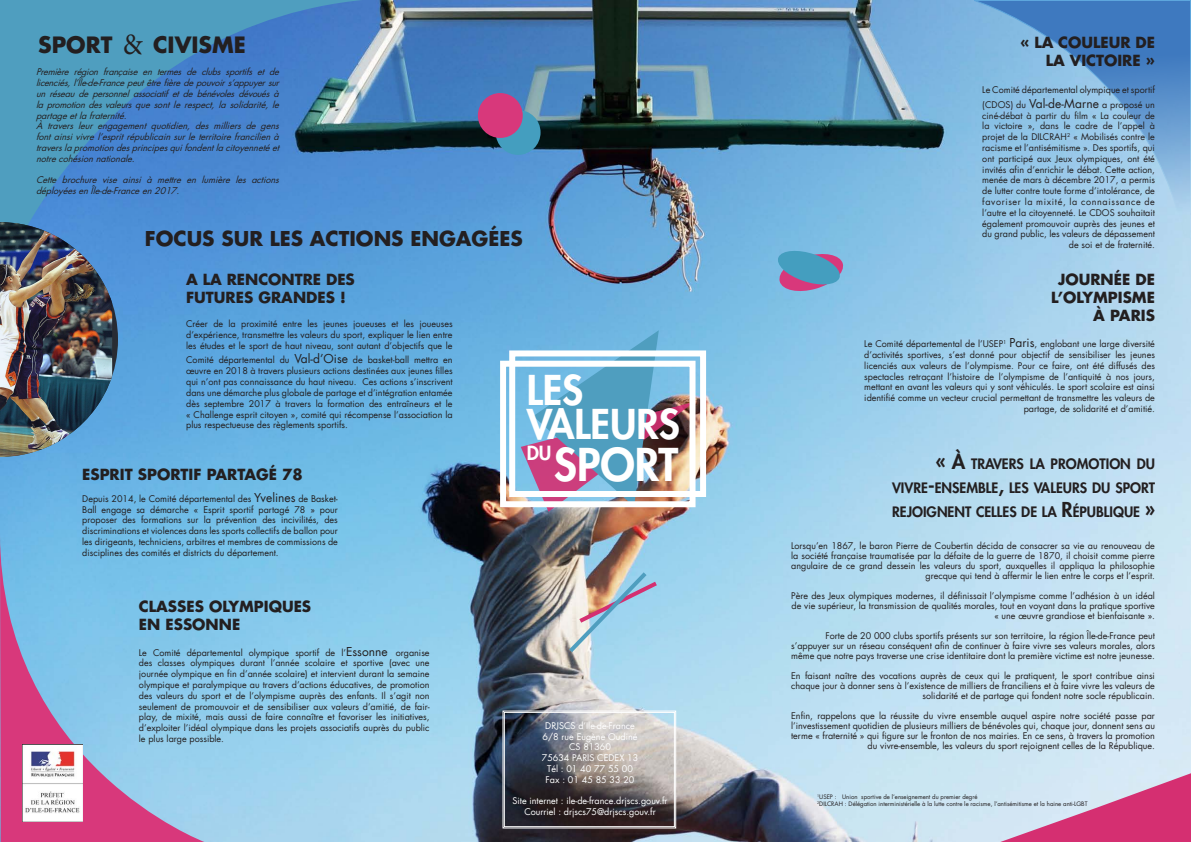
<style>
.page{position:relative;width:1191px;height:842px;background:#fff}
.page>*{position:absolute;margin:0;border:0;box-sizing:border-box;transform-origin:0 0}
.t1{font:800 44px "Futura Std";color:#fff}
.t2{font:800 40px "Futura Std";color:#fff}
.t3{font:30px "Minion Pro";color:#231f20;scale:.93 1}
.t4{font:700 22px "Futura LT";color:#231f20}
.t5{font:700 20px "Futura LT";color:#231f20}
.t6{font:800 19px "Futura Std";color:#fff}
.t7{font:700 15px/18px "Futura LT";color:#231f20}
.t8{font:800 14px/24px "Futura Std";color:#231f20}
.t9{font:9px/10.8px "Futura LT";color:#231f20;text-align:justify}
.t10{font:italic 9px/10.8px "Futura Std";color:#231f20;text-align:justify}
.t11{font:9px "Futura LT";color:#fff}
.t12{font:6px "Futura LT";color:#231f20}
.s1{font-size:12px}
.s2{font-size:20px}
</style>
<div class="page">
<img style="left:0;top:0;width:1191px;height:842px">
<svg style="left:0;top:0;width:409px;height:283px;background:#4d8ec6"></svg>
<svg style="left:0;top:533px;width:204px;height:309px;background:#95a7d2"></svg>
<svg style="left:973px;top:0;width:218px;height:310px;background:#88b9e0"></svg>
<svg style="left:502px;top:711px;width:174px;height:117px;background:#6e6b6f"></svg>
<div style="left:504px;top:712px;width:171px;height:115px;border:1px solid #fff"></div>
<svg style="left:112px;top:222px;width:6px;height:235px"></svg>
<img style="left:0;top:222px;width:112px;height:235px">
<svg style="left:521px;top:330px;width:173px;height:182px;background:#7392b1"></svg>
<div style="left:509px;top:350px;width:197px;height:147px;border:6px solid #fff"></div>
<div style="left:500px;top:361px;width:195px;height:146px;border:6px solid #fff"></div>
<svg style="left:775px;top:249px;width:70px;height:45px;background:#7595be"></svg>
<div style="left:495px;top:110px;width:45px;height:45px;background:#449ebf;border-radius:50%"></div>
<div style="left:478px;top:93px;width:45px;height:45px;background:#d8387b;border-radius:50%"></div>
<svg style="left:565px;top:568px;width:96px;height:88px;background:#b0c3ce"></svg>
<svg style="left:1000px;top:773px;width:191px;height:69px;background:#d48cb3"></svg>
<img style="left:22px;top:745px;width:60px;height:76px">
<p class="t4" style="left:38px;top:30px;width:76px">SPORT</p>
<p class="t3" style="left:123px;top:24px;width:23px">&amp;</p>
<p class="t4" style="left:153px;top:30px;width:94px">CIVISME</p>
<p class="t10" style="left:36px;top:67px;width:247px">Première région française en termes de clubs sportifs et de licenciés,l’Île-de-Francepeutêtrefièredepouvoirs’appuyersur un réseau de personnel associatif et de bénévoles dévoués à lapromotiondesvaleursque sont le respect, la solidarité, le partageetlafraternité.</p>
<p class="t10" style="left:36px;top:121px;width:247px">À travers leur engagement quotidien, des milliers de gens fontainsivivrel’espritrépublicainsurleterritoirefrancilienà traverslapromotiondesprincipesquifondentlacitoyennetéet notrecohésionnationale.</p>
<p class="t10" style="left:36px;top:175px;width:247px">Cette brochure vise ainsi à mettre en lumière les actions déployéesenÎle-de-Franceen2017.</p>
<p class="t5" style="left:145px;top:225px;width:379px">FOCUS SUR LES ACTIONS ENGAGÉES</p>
<p class="t7" style="left:186px;top:270px;width:170px">A LA RENCONTRE DES<br>FUTURES GRANDES !</p>
<p class="t9" style="left:186px;top:319px;width:268px">Créer de la proximité entre les jeunes joueuses et les joueuses d’expérience, transmettre les valeurs du sport, expliquer le lien entre les études et le sport de haut niveau, sont autant d’objectifs que le</p>
<p class="t9" style="left:186px;top:355px;width:268px">Comité départemental du <span class="s1">Val-d’Oise</span> de basket-ball mettra en œuvre en 2018 à travers plusieurs actions destinées aux jeunes filles qui n’ont pas connaissance du haut niveau. Ces actions s’inscrivent dans une démarche plus globale de partage et d’intégration entamée dès septembre 2017 à travers la formation des entraîneurs et le « Challenge esprit citoyen », comité qui récompense l’association la plus respectueuse des règlements sportifs.</p>
<p class="t7" style="left:82px;top:465px;width:222px">ESPRIT SPORTIF PARTAGÉ 78</p>
<p class="t9" style="left:82px;top:493px;width:257px">Depuis 2014, le Comité départemental des <span class="s1">Yvelines</span> de Basket-Ball engage sa démarche « Esprit sportif partagé 78 » pour proposer des formations sur la prévention des incivilités, des discriminations et violences dans les sports collectifs de ballon pour les dirigeants, techniciens, arbitres et membres de commissions de disciplines des comités et districts du département.</p>
<p class="t7" style="left:139px;top:597px;width:174px">CLASSES OLYMPIQUES<br>EN ESSONNE</p>
<p class="t9" style="left:139px;top:647px;width:292px">Le Comité départemental olympique sportif de l’<span class="s1">Essonne</span> organise des classes olympiques durant l’année scolaire et sportive (avec une journée olympique en fin d’année scolaire) et intervient durant la semaine olympique et paralympique au travers d’actions éducatives, de promotion des valeurs du sport et de l’olympisme auprès des enfants. Il s’agit non seulement de promouvoir et de sensibiliser aux valeurs d’amitié, de fair&shy;play, de mixité, mais aussi de faire connaître et favoriser les initiatives, d’exploiter l’idéal olympique dans les projets associatifs auprès du public le plus large possible.</p>
<p class="t2" style="left:526px;top:365px;width:58px">LES</p>
<p class="t2" style="left:526px;top:399px;width:155px">VALEURS</p>
<p class="t6" style="left:526px;top:441px;width:26px">DU</p>
<p class="t1" style="left:554px;top:437px;width:126px">SPORT</p>
<p class="t11" style="left:545px;top:720px;width:91px">DRJSCS d’Ile-de-France</p>
<p class="t11" style="left:542px;top:730px;width:96px">6/8 rue Eugène Oudiné</p>
<p class="t11" style="left:569px;top:741px;width:43px">CS 81360</p>
<p class="t11" style="left:542px;top:752px;width:98px">75634 PARIS CEDEX 13</p>
<p class="t11" style="left:547px;top:763px;width:87px">Tél : 01 40 77 55 00</p>
<p class="t11" style="left:545px;top:774px;width:90px">Fax : 01 45 85 33 20</p>
<p class="t11" style="left:512px;top:795px;width:157px">Site internet : ile-de-france.drjscs.gouv.fr</p>
<p class="t11" style="left:524px;top:806px;width:133px">Courriel : drjscs75@drjscs.gouv.fr</p>
<p class="t7" style="left:1020px;top:34px;width:136px;text-align:right">« LA COULEUR DE<br>LA VICTOIRE »</p>
<p class="t9" style="left:982px;top:83px;width:174px;line-height:14.4px">Le Comité départemental olympique et sportif (CDOS) du <span class="s1">Val-de-Marne</span> a proposé un</p>
<p class="t9" style="left:982px;top:110px;width:174px">ciné-débat à partir du film « La couleur de la victoire », dans le cadre de l’appel à projet de la DILCRAH<sup>2</sup> « Mobilisés contre le racisme et l’antisémitisme ». Des sportifs, qui ont participé aux Jeux olympiques, ont été invités afin d’enrichir le débat. Cette action, menée de mars à décembre 2017, a permis de lutter contre toute forme d’intolérance, de favoriser la mixité, la connaissance de</p>
<p class="t9" style="left:982px;top:207px;width:174px;text-align:right">l’autre et la citoyenneté. Le CDOS souhaitait également promouvoir auprès des jeunes et du grand public, les valeurs de dépassement de soi et de fraternité.</p>
<p class="t7" style="left:1051px;top:270px;width:105px;text-align:right">JOURNÉE DE<br>L’OLYMPISME<br>À PARIS</p>
<p class="t9" style="left:864px;top:339px;width:292px;text-align:right">Le Comité départemental de l’USEP<sup>1</sup> <span class="s1">Paris</span>, englobant une large diversité d’activités sportives, s’est donné pour objectif de sensibiliser les jeunes licenciés aux valeurs de l’olympisme. Pour ce faire, ont été diffusés des spectacles retraçant l’histoire de l’olympisme de l’antiquité à nos jours, mettant en avant les valeurs qui y sont véhiculés. Le sport scolaire est ainsi identifié comme un vecteur crucial permettant de transmettre les valeurs de partage, de solidarité et d’amitié.</p>
<p class="t8" style="left:935px;top:452px;width:221px"><span class="s2">« À</span> TRAVERS LA PROMOTION DU</p>
<p class="t8" style="left:892px;top:476px;width:264px">VIVRE<span class="s2">-</span>ENSEMBLE<span class="s2">,</span> LES VALEURS DU SPORT<br>REJOIGNENT CELLES DE LA <span class="s2">R</span>ÉPUBLIQUE <span class="s2">»</span></p>
<p class="t9" style="left:791px;top:540px;width:365px;line-height:10px;text-align:right">Lorsqu’en 1867, le baron Pierre de Coubertin décida de consacrer sa vie au renouveau de la société française traumatisée par la défaite de la guerre de 1870, il choisit comme pierre angulaire de ce grand dessein les valeurs du sport, auxquelles il appliqua la philosophie grecque qui tend à affermir le lien entre le corps et l’esprit.</p>
<p class="t9" style="left:791px;top:590px;width:365px;line-height:10px">Père des Jeux olympiques modernes, il définissait l’olympisme comme l’adhésion à un idéal de vie supérieur, la transmission de qualités morales, tout en voyant dans la pratique sportive</p>
<p class="t9" style="left:994px;top:610px;width:162px">« une œuvre grandiose et bienfaisante ».</p>
<p class="t9" style="left:825px;top:630px;width:331px">Forte de 20 000 clubs sportifs présents sur son territoire, la région Île-de-France peut</p>
<p class="t9" style="left:791px;top:640px;width:365px;line-height:10px">s’appuyer sur un réseau conséquent afin de continuer à faire vivre ses valeurs morales, alors même que notre pays traverse une crise identitaire dont la première victime est notre jeunesse.</p>
<p class="t9" style="left:791px;top:670px;width:365px;line-height:10px;text-align:right">En faisant naître des vocations auprès de ceux qui le pratiquent, le sport contribue ainsi chaque jour à donner sens à l’existence de milliers de franciliens et à faire vivre les valeurs de solidarité et de partage qui fondent notre socle républicain.</p>
<p class="t9" style="left:791px;top:710px;width:365px;line-height:10px;text-align:right">Enfin, rappelons que la réussite du vivre ensemble auquel aspire notre société passe par l’investissement quotidien de plusieurs milliers de bénévoles qui, chaque jour, donnent sens au terme « fraternité » qui figure sur le fronton de nos mairies. En ce sens, à travers la promotion du vivre-ensemble, les valeurs du sport rejoignent celles de la République.</p>
<p class="t12" style="left:817px;top:793px;width:162px"><sup>1</sup>USEP : Union sportive de l’enseignement du premier degré</p>
<p class="t12" style="left:817px;top:800px;width:272px"><sup>2</sup>DILCRAH : Délégation interministérielle à la lutte contre le racisme, l’antisémitisme et la haine anti-LGBT</p>
</div>
